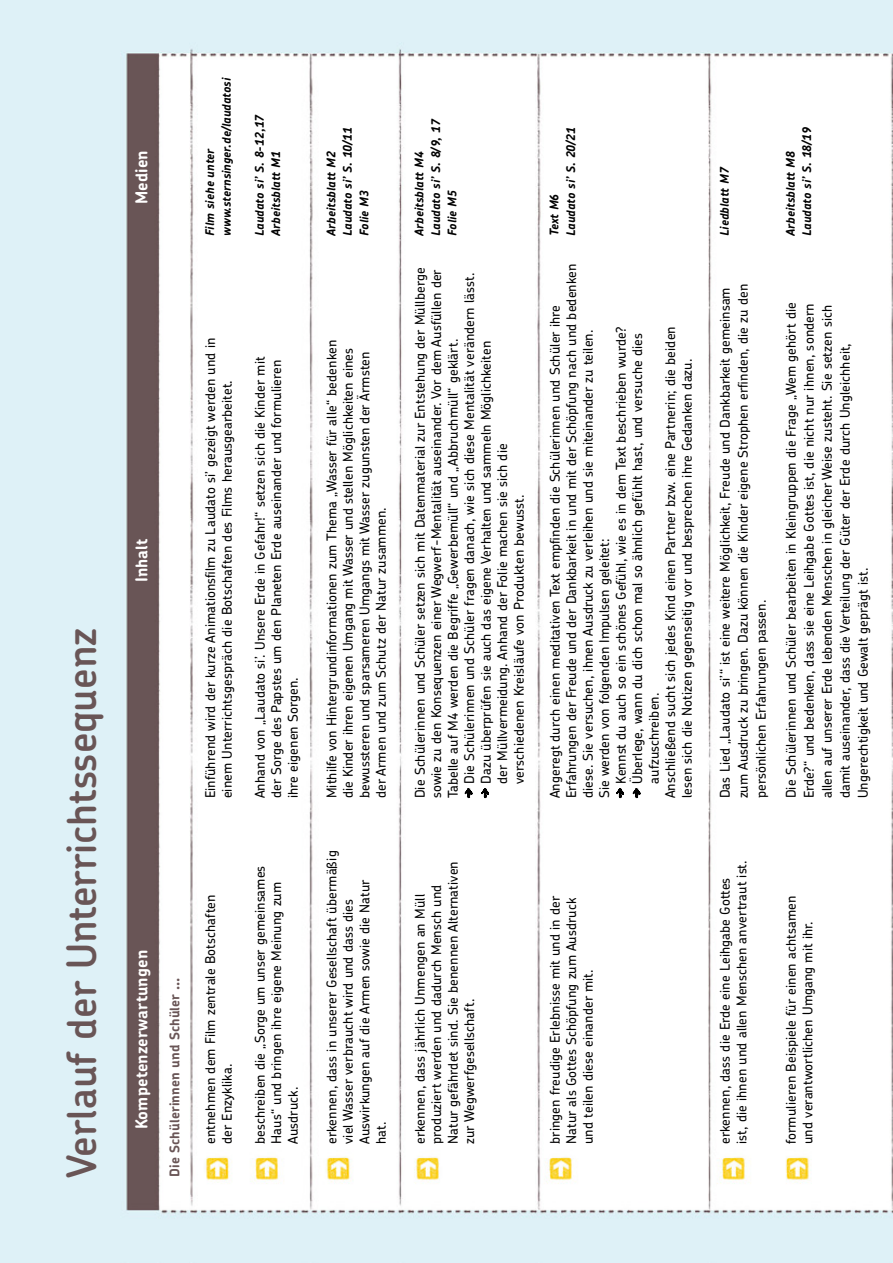
<style>
.page{position:relative;width:893px;height:1263px;background:#fff}
.page>*{position:absolute;margin:0;border:0;box-sizing:border-box;transform-origin:0 0}
.t1{font:600 40.5px "Chevin Pro";color:#695556}
.t2{font:700 16.5px "Chevin Pro";letter-spacing:.01em;color:#fff}
.t3{font:500 13.5px/16.5px "Chevin Pro";letter-spacing:.01em;color:#000}
.t4{font:700 13.5px "Chevin Pro";letter-spacing:.01em;color:#695556}
.t5{font:italic 700 12px/16.5px "Chevin Pro";letter-spacing:.01em;color:#000}
.s1{font-family:"Sternsinger";font-weight:400}
</style>
<div class="page">
<img style="left:0;top:0;width:893px;height:1263px">
<svg style="left:465px;top:788px;width:7px;height:10px"></svg>
<svg style="left:481px;top:788px;width:8px;height:10px"></svg>
<svg style="left:616px;top:788px;width:8px;height:10px"></svg>
<svg style="left:633px;top:788px;width:7px;height:10px"></svg>
<h1 class="t1" style="left:55px;top:1178px;width:551px;rotate:-90deg">Verlauf der Unterrichtssequenz</h1>
<p class="t2" style="left:131px;top:204px;width:56px;rotate:-90deg">Medien</p>
<p class="t5" style="left:202px;top:236px;width:160px;rotate:-90deg">Film siehe unter www.sternsinger.de/laudatosi</p>
<p class="t5" style="left:251px;top:236px;width:123px;rotate:-90deg">Laudato si’ S. 8-12,17<br>Arbeitsblatt M1</p>
<p class="t2" style="left:131px;top:582px;width:45px;rotate:-90deg">Inhalt</p>
<p class="t3" style="left:202px;top:798px;width:462px;rotate:-90deg">Einführend wird der kurze Animationsfilm zu Laudato si’ gezeigt werden und in einem Unterrichtsgespräch die Botschaften des Films herausgearbeitet.</p>
<p class="t3" style="left:251px;top:798px;width:443px;rotate:-90deg">Anhand von „Laudato si’. Unsere Erde in Gefahr!“ setzen sich die Kinder mit der Sorge des Papstes um den Planeten Erde auseinander und formulieren ihre eigenen Sorgen.</p>
<p class="t2" style="left:131px;top:1129px;width:181px;rotate:-90deg">Kompetenzerwartungen</p>
<p class="t4" style="left:166px;top:1177px;width:201px;rotate:-90deg">Die Schülerinnen und Schüler …</p>
<p class="t3" style="left:202px;top:1144px;width:251px;rotate:-90deg">entnehmen dem Film zentrale Botschaften der Enzyklika.</p>
<p class="t3" style="left:251px;top:1144px;width:280px;rotate:-90deg">beschreiben die „Sorge um unser gemeinsames<br>Haus“ und bringen ihre eigene Meinung zum<br>Ausdruck.</p>
<p class="t5" style="left:323px;top:236px;width:110px;rotate:-90deg">Arbeitsblatt M2<br>Laudato si’ S. 10/11<br>Folie M3</p>
<p class="t5" style="left:411px;top:236px;width:119px;rotate:-90deg">Arbeitsblatt M4<br>Laudato si’ S. 8/9, 17<br>Folie M5</p>
<p class="t5" style="left:546px;top:236px;width:110px;rotate:-90deg">Text M6<br>Laudato si’ S. 20/21</p>
<p class="t3" style="left:323px;top:798px;width:460px;rotate:-90deg">Mithilfe von Hintergrundinformationen zum Thema „Wasser für alle“ bedenken die Kinder ihren eigenen Umgang mit Wasser und stellen Möglichkeiten eines bewussteren und sparsameren Umgangs mit Wasser zugunsten der Ärmsten der Armen und zum Schutz der Natur zusammen.</p>
<p class="t3" style="left:411px;top:798px;width:532px;rotate:-90deg">Die Schülerinnen und Schüler setzen sich mit Datenmaterial zur Entstehung der Müllberge sowie zu den Konsequenzen einer Wegwerf-Mentalität auseinander. Vor dem Ausfüllen der<br>Tabelle auf M4 werden die Begriffe „Gewerbemüll“ und „Abbruchmüll“ geklärt.</p>
<p class="t3" style="left:461px;top:798px;width:527px;rotate:-90deg"><span class="s1">→</span> Die Schülerinnen und Schüler fragen danach, wie sich diese Mentalität verändern lässt.</p>
<p class="t3" style="left:477px;top:784px;width:444px;text-indent:-15px;rotate:-90deg"><span class="s1">→</span> Dazu überprüfen sie auch das eigene Verhalten und sammeln Möglichkeiten der Müllvermeidung. Anhand der Folie machen sie sich die<br>verschiedenen Kreisläufe von Produkten bewusst.</p>
<p class="t3" style="left:323px;top:1144px;width:295px;rotate:-90deg">erkennen, dass in unserer Gesellschaft übermäßig viel Wasser verbraucht wird und dass dies Auswirkungen auf die Armen sowie die Natur<br>hat.</p>
<p class="t3" style="left:411px;top:1144px;width:284px;rotate:-90deg">erkennen, dass jährlich Unmengen an Müll produziert werden und dadurch Mensch und Natur gefährdet sind. Sie benennen Alternativen zur Wegwerfgesellschaft.</p>
<p class="t3" style="left:546px;top:798px;width:536px;rotate:-90deg">Angeregt durch einen meditativen Text empfinden die Schülerinnen und Schüler ihre Erfahrungen der Freude und der Dankbarkeit in und mit der Schöpfung nach und bedenken diese. Sie versuchen, ihnen Ausdruck zu verleihen und sie miteinander zu teilen.<br>Sie werden von folgenden Impulsen geleitet:</p>
<p class="t3" style="left:612px;top:798px;width:474px;rotate:-90deg"><span class="s1">→</span> Kennst du auch so ein schönes Gefühl, wie es in dem Text beschrieben wurde?</p>
<p class="t3" style="left:629px;top:798px;width:467px;rotate:-90deg"><span class="s1">→</span> Überlege, wann du dich schon mal so ähnlich gefühlt hast, und versuche dies</p>
<p class="t3" style="left:662px;top:798px;width:474px;rotate:-90deg">Anschließend sucht sich jedes Kind einen Partner bzw. eine Partnerin; die beiden</p>
<p class="t3" style="left:678px;top:798px;width:441px;rotate:-90deg">lesen sich die Notizen gegenseitig vor und besprechen ihre Gedanken dazu.</p>
<p class="t3" style="left:645px;top:784px;width:93px;rotate:-90deg">aufzuschreiben.</p>
<p class="t3" style="left:546px;top:1144px;width:250px;rotate:-90deg">bringen freudige Erlebnisse mit und in der<br>Natur als Gottes Schöpfung zum Ausdruck und teilen diese einander mit.</p>
<p class="t5" style="left:716px;top:236px;width:70px;rotate:-90deg">Liedblatt M7</p>
<p class="t5" style="left:782px;top:236px;width:111px;rotate:-90deg">Arbeitsblatt M8<br>Laudato si’ S. 18/19</p>
<p class="t3" style="left:716px;top:798px;width:516px;line-height:18px;rotate:-90deg">Das Lied „Laudato si’“ ist eine weitere Möglichkeit, Freude und Dankbarkeit gemeinsam zum Ausdruck zu bringen. Dazu können die Kinder eigene Strophen erfinden, die zu den persönlichen Erfahrungen passen.</p>
<p class="t3" style="left:782px;top:798px;width:498px;line-height:18px;rotate:-90deg">Die Schülerinnen und Schüler bearbeiten in Kleingruppen die Frage „Wem gehört die Erde?“ und bedenken, dass sie eine Leihgabe Gottes ist, die nicht nur ihnen, sondern allen auf unserer Erde lebenden Menschen in gleicher Weise zusteht. Sie setzen sich damit auseinander, dass die Verteilung der Güter der Erde durch Ungleichheit, Ungerechtigkeit und Gewalt geprägt ist.</p>
<p class="t3" style="left:716px;top:1144px;width:285px;rotate:-90deg">erkennen, dass die Erde eine Leihgabe Gottes ist, die ihnen und allen Menschen anvertraut ist.</p>
<p class="t3" style="left:782px;top:1144px;width:250px;rotate:-90deg">formulieren Beispiele für einen achtsamen und verantwortlichen Umgang mit ihr.</p>
</div>
